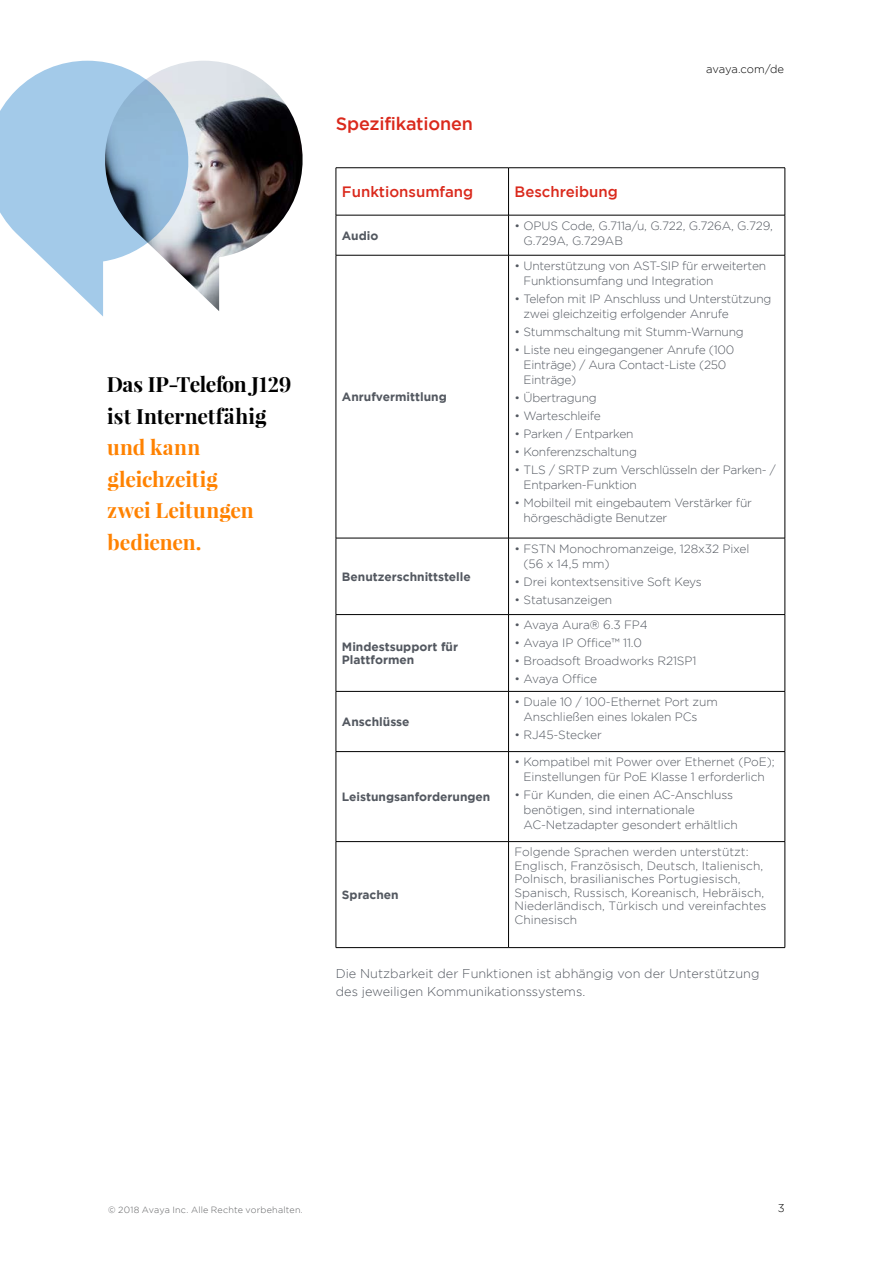
<style>
.page{position:relative;width:893px;height:1263px;background:#fff}
.page>*{position:absolute;margin:0;border:0;box-sizing:border-box;transform-origin:0 0}
.t1{font:700 21px/31.5px "Playfair Display";letter-spacing:-.005em;color:#ff8200}
.t2{font:700 21px/31.5px "Playfair Display";color:#000}
.t3{font:500 18px "Gotham";letter-spacing:-.01em;color:#da291c}
.t4{font:500 15px "Gotham";color:#da291c}
.t5{font:300 12.75px/18px "Gotham";color:#535860}
.t6{font:300 12px/15px "Gotham";letter-spacing:-.015em;color:#535860}
.t7{font:700 12px/13.5px "Gotham";color:#535860}
.t8{font:300 11.25px "Gotham";letter-spacing:-.01em;color:#000}
.t9{font:300 9px "Gotham";letter-spacing:.025em;color:#5f6062}
</style>
<div class="page">
<hr style="left:336px;top:167px;width:172px;height:1px;background:#000">
<hr style="left:336px;top:168px;width:1px;height:47px;background:#000">
<hr style="left:508px;top:167px;width:277px;height:1px;background:#000">
<hr style="left:508px;top:168px;width:1px;height:47px;background:#000">
<hr style="left:785px;top:168px;width:1px;height:47px;background:#000">
<hr style="left:336px;top:215px;width:172px;height:1px;background:#000">
<hr style="left:336px;top:215px;width:1px;height:40px;background:#000">
<hr style="left:508px;top:215px;width:277px;height:1px;background:#000">
<hr style="left:508px;top:215px;width:1px;height:40px;background:#000">
<hr style="left:785px;top:215px;width:1px;height:40px;background:#000">
<hr style="left:336px;top:255px;width:172px;height:1px;background:#000">
<hr style="left:336px;top:255px;width:1px;height:283px;background:#000">
<hr style="left:508px;top:255px;width:277px;height:1px;background:#000">
<hr style="left:508px;top:255px;width:1px;height:283px;background:#000">
<hr style="left:785px;top:255px;width:1px;height:283px;background:#000">
<hr style="left:336px;top:538px;width:172px;height:1px;background:#000">
<hr style="left:336px;top:538px;width:1px;height:76px;background:#000">
<hr style="left:508px;top:538px;width:277px;height:1px;background:#000">
<hr style="left:508px;top:538px;width:1px;height:76px;background:#000">
<hr style="left:785px;top:538px;width:1px;height:76px;background:#000">
<hr style="left:336px;top:614px;width:172px;height:1px;background:#000">
<hr style="left:336px;top:615px;width:1px;height:76px;background:#000">
<hr style="left:508px;top:614px;width:277px;height:1px;background:#000">
<hr style="left:508px;top:615px;width:1px;height:76px;background:#000">
<hr style="left:785px;top:615px;width:1px;height:76px;background:#000">
<hr style="left:336px;top:691px;width:172px;height:1px;background:#000">
<hr style="left:336px;top:691px;width:1px;height:60px;background:#000">
<hr style="left:508px;top:691px;width:277px;height:1px;background:#000">
<hr style="left:508px;top:691px;width:1px;height:60px;background:#000">
<hr style="left:785px;top:691px;width:1px;height:60px;background:#000">
<hr style="left:336px;top:751px;width:172px;height:1px;background:#000">
<hr style="left:336px;top:752px;width:1px;height:89px;background:#000">
<hr style="left:508px;top:751px;width:277px;height:1px;background:#000">
<hr style="left:508px;top:752px;width:1px;height:89px;background:#000">
<hr style="left:785px;top:752px;width:1px;height:89px;background:#000">
<hr style="left:336px;top:841px;width:172px;height:1px;background:#000">
<hr style="left:336px;top:842px;width:1px;height:105px;background:#000">
<hr style="left:508px;top:841px;width:277px;height:1px;background:#000">
<hr style="left:508px;top:842px;width:1px;height:105px;background:#000">
<hr style="left:785px;top:842px;width:1px;height:105px;background:#000">
<hr style="left:336px;top:947px;width:172px;height:1px;background:#000">
<hr style="left:508px;top:947px;width:277px;height:1px;background:#000">
<img style="left:198px;top:61px;width:105px;height:250px">
<svg style="left:0;top:61px;width:198px;height:256px;fill:#a3cae9"></svg>
<h1 class="t2" style="left:107px;top:369px;width:186px">Das IP-Telefon J129 ist Internetfähig</h1>
<h1 class="t1" style="left:107px;top:432px;width:148px">und kann gleichzeitig zwei Leitungen bedienen.</h1>
<h2 class="t3" style="left:336px;top:113px;width:139px">Spezifikationen</h2>
<p class="t8" style="left:706px;top:63px;width:80px">avaya.com/de</p>
<p class="t4" style="left:342px;top:183px;width:133px">Funktionsumfang</p>
<p class="t4" style="left:515px;top:183px;width:105px">Beschreibung</p>
<p class="t7" style="left:342px;top:228px;width:38px">Audio</p>
<p class="t6" style="left:523px;top:218px;width:251px;text-indent:-9px">• OPUS Code, G.711a/u, G.722, G.726A, G.729,<br>G.729A, G.729AB</p>
<p class="t7" style="left:342px;top:390px;width:106px">Anrufvermittlung</p>
<p class="t7" style="left:342px;top:569px;width:130px">Benutzerschnittstelle</p>
<p class="t7" style="left:342px;top:639px;width:118px">Mindestsupport für<br>Plattformen</p>
<p class="t7" style="left:342px;top:714px;width:69px">Anschlüsse</p>
<p class="t7" style="left:342px;top:790px;width:150px">Leistungsanforderungen</p>
<p class="t7" style="left:342px;top:888px;width:58px">Sprachen</p>
<p class="t6" style="left:523px;top:258px;width:244px;text-indent:-9px">• Unterstützung von AST-SIP für erweiterten<br>Funktionsumfang und Integration</p>
<p class="t6" style="left:523px;top:291px;width:249px;text-indent:-9px">• Telefon mit IP Anschluss und Unterstützung zwei gleichzeitig erfolgender Anrufe</p>
<p class="t6" style="left:514px;top:324px;width:231px">• Stummschaltung mit Stumm-Warnung</p>
<p class="t6" style="left:523px;top:342px;width:212px;text-indent:-9px">• Liste neu eingegangener Anrufe (100<br>Einträge) / Aura Contact-Liste (250<br>Einträge)</p>
<p class="t6" style="left:514px;top:390px;width:84px">• Übertragung</p>
<p class="t6" style="left:514px;top:408px;width:88px">• Warteschleife</p>
<p class="t6" style="left:514px;top:426px;width:121px">• Parken / Entparken</p>
<p class="t6" style="left:514px;top:444px;width:124px">• Konferenzschaltung</p>
<p class="t6" style="left:523px;top:462px;width:254px;text-indent:-9px">• TLS / SRTP zum Verschlüsseln der Parken- /<br>Entparken-Funktion</p>
<p class="t6" style="left:523px;top:495px;width:230px;text-indent:-9px">• Mobilteil mit eingebautem Verstärker für hörgeschädigte Benutzer</p>
<p class="t6" style="left:523px;top:541px;width:227px;text-indent:-9px">• FSTN Monochromanzeige, 128x32 Pixel (56 x 14,5 mm)</p>
<p class="t6" style="left:514px;top:574px;width:189px">• Drei kontextsensitive Soft Keys</p>
<p class="t6" style="left:514px;top:592px;width:99px">• Statusanzeigen</p>
<p class="t6" style="left:514px;top:617px;width:135px">• Avaya Aura® 6.3 FP4</p>
<p class="t6" style="left:514px;top:635px;width:129px">• Avaya IP Office™ 11.0</p>
<p class="t6" style="left:514px;top:653px;width:183px">• Broadsoft Broadworks R21SP1</p>
<p class="t6" style="left:514px;top:671px;width:84px">• Avaya Office</p>
<p class="t6" style="left:523px;top:694px;width:196px;text-indent:-9px">• Duale 10 / 100-Ethernet Port zum<br>Anschließen eines lokalen PCs</p>
<p class="t6" style="left:514px;top:727px;width:89px">• RJ45-Stecker</p>
<p class="t6" style="left:514px;top:754px;width:262px;text-align:center">• Kompatibel mit Power over Ethernet (PoE);<br>Einstellungen für PoE Klasse 1 erforderlich</p>
<p class="t6" style="left:523px;top:787px;width:216px;text-indent:-9px">• Für Kunden, die einen AC-Anschluss benötigen, sind internationale<br>AC-Netzadapter gesondert erhältlich</p>
<p class="t6" style="left:514px;top:845px;width:253px;line-height:13.5px">Folgende Sprachen werden unterstützt:<br>Englisch, Französisch, Deutsch, Italienisch, Polnisch, brasilianisches Portugiesisch, Spanisch, Russisch, Koreanisch, Hebräisch, Niederländisch, Türkisch und vereinfachtes Chinesisch</p>
<p class="t5" style="left:336px;top:965px;width:425px">Die Nutzbarkeit der Funktionen ist abhängig von der Unterstützung des jeweiligen Kommunikationssystems.</p>
<p class="t9" style="left:108px;top:1205px;width:196px">© 2018 Avaya Inc. Alle Rechte vorbehalten.</p>
<p class="t8" style="left:778px;top:1202px;width:8px">3</p>
</div>
